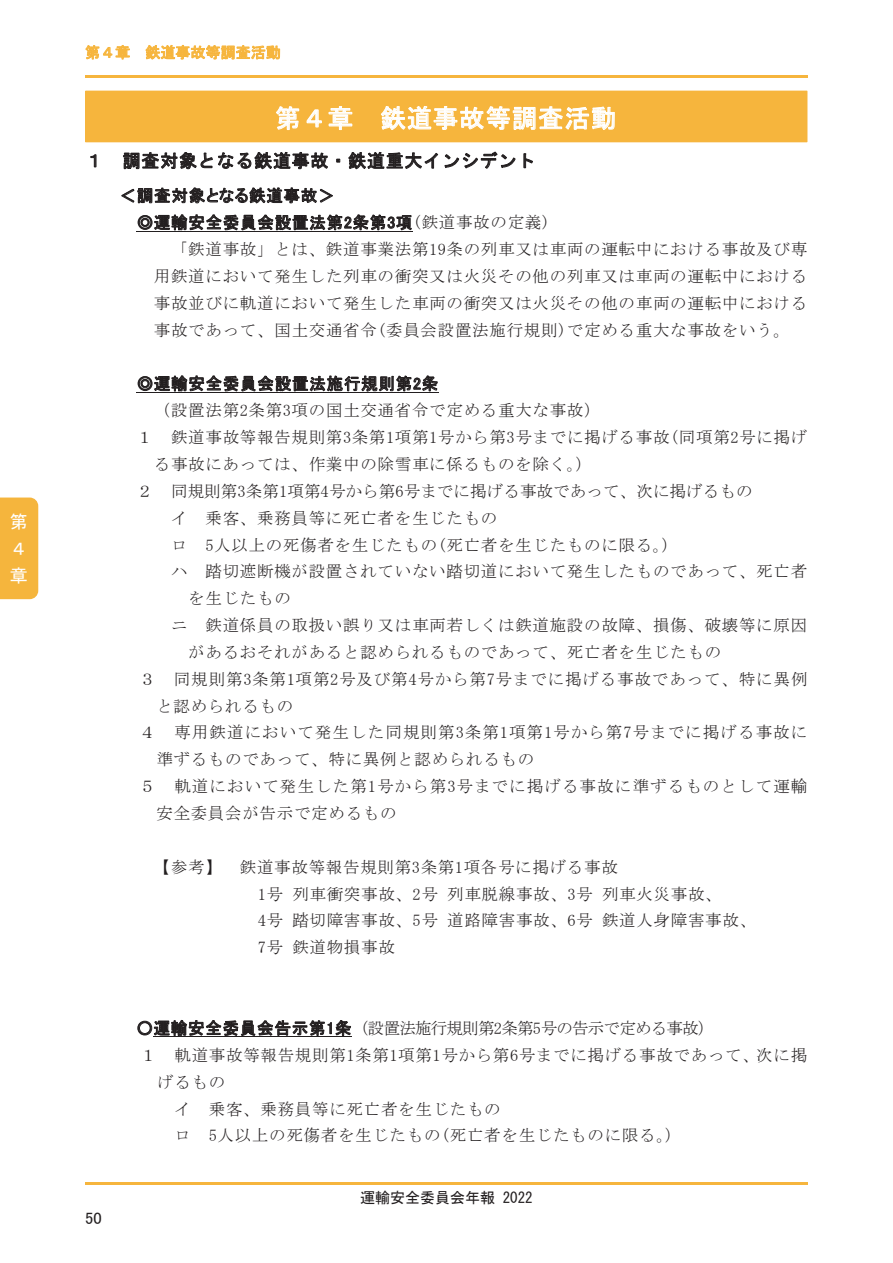
<style>
.page{position:relative;width:893px;height:1263px;background:#fff}
.page>*{position:absolute;margin:0;border:0;box-sizing:border-box;transform-origin:0 0}
.t1{font:25.5px "MS Gothic";letter-spacing:.035em;color:#fff}
.t2{font:18px "MS Gothic";letter-spacing:.045em;color:#231f20}
.t3{font:18px/27px "MS Gothic";color:#fff}
.t4{font:16.5px/26.8px "MS Mincho";letter-spacing:.045em;color:#231f20;text-align:justify}
.t5{font:16.5px "MS Mincho";letter-spacing:.065em;color:#231f20}
.t6{font:16.5px/26.8px "MS P Gothic";letter-spacing:.05em;color:#231f20}
.t7{font:16.5px "MS Mincho";letter-spacing:.01em;color:#231f20}
.t8{font:16.5px "MS Mincho";letter-spacing:-.045em;color:#231f20}
.t9{font:15px "MS Gothic";color:#231f20}
.t10{font:15px "MS Gothic";color:#f6b53d}
.s1{font-family:"MS Mincho"}
.s2{font-family:"MS P Gothic"}
</style>
<div class="page">
<hr style="left:85px;top:75px;width:723px;height:3px;background:#f6b53d">
<hr style="left:85px;top:1182px;width:723px;height:2px;background:#f6b53d">
<hr style="left:137px;top:231px;width:276px;height:1px;background:#231f20">
<hr style="left:137px;top:392px;width:302px;height:1px;background:#231f20">
<hr style="left:154px;top:1036px;width:198px;height:1px;background:#231f20">
<div style="left:86px;top:91px;width:721px;height:51px;background:#f6b53d"></div>
<div style="left:0;top:497px;width:38px;height:102px;background:#f5b53d"></div>
<p class="t3" style="left:10px;top:508px;width:19px">第<br>４章</p>
<p class="t10" style="left:85px;top:45px;width:197px">第４章 鉄道事故等調査活動</p>
<h1 class="t1" style="left:275px;top:105px;width:343px">第４章 鉄道事故等調査活動</h1>
<p class="t2" style="left:85px;top:152px;width:452px">１ 調査対象となる鉄道事故・鉄道重大インシデント</p>
<p class="t6" style="left:137px;top:182px;width:415px;text-indent:-17px">＜調査対象となる鉄道事故＞<br>◎運輸安全委員会設置法第2条第3項<span class="s1">(鉄道事故の定義)</span></p>
<p class="t4" style="left:154px;top:236px;width:655px;text-indent:17px">「鉄道事故」とは、鉄道事業法第19条の列車又は車両の運転中における事故及び専用鉄道において発生した列車の衝突又は火災その他の列車又は車両の運転中における事故並びに軌道において発生した車両の衝突又は火災その他の車両の運転中における事故であって、国土交通省令(委員会設置法施行規則)で定める重大な事故をいう。</p>
<p class="t6" style="left:137px;top:370px;width:303px">◎運輸安全委員会設置法施行規則第2条</p>
<p class="t4" style="left:154px;top:397px;width:448px">（設置法第2条第3項の国土交通省令で定める重大な事故）</p>
<p class="t4" style="left:137px;top:424px;width:672px">１ 鉄道事故等報告規則第3条第1項第1号から第3号までに掲げる事故(同項第2号に掲げ</p>
<p class="t4" style="left:154px;top:451px;width:440px">る事故にあっては、作業中の除雪車に係るものを除く。）</p>
<p class="t7" style="left:137px;top:483px;width:617px">２ 同規則第3条第1項第4号から第6号までに掲げる事故であって、次に掲げるもの</p>
<p class="t4" style="left:171px;top:504px;width:328px">イ 乗客、乗務員等に死亡者を生じたもの</p>
<p class="t4" style="left:171px;top:531px;width:508px">ロ 5人以上の死傷者を生じたもの(死亡者を生じたものに限る。）</p>
<p class="t4" style="left:171px;top:558px;width:638px">ハ 踏切遮断機が設置されていない踏切道において発生したものであって、死亡者</p>
<p class="t4" style="left:188px;top:585px;width:104px">を生じたもの</p>
<p class="t4" style="left:171px;top:612px;width:638px">ニ 鉄道係員の取扱い誤り又は車両若しくは鉄道施設の故障、損傷、破壊等に原因</p>
<p class="t4" style="left:188px;top:638px;width:534px">があるおそれがあると認められるものであって、死亡者を生じたもの</p>
<p class="t4" style="left:139px;top:665px;width:670px">３ 同規則第3条第1項第2号及び第4号から第7号までに掲げる事故であって、特に異例</p>
<p class="t4" style="left:156px;top:692px;width:138px">と認められるもの</p>
<p class="t5" style="left:139px;top:724px;width:670px">４ 専用鉄道において発生した同規則第3条第1項第1号から第7号までに掲げる事故に</p>
<p class="t4" style="left:156px;top:746px;width:379px">準ずるものであって、特に異例と認められるもの</p>
<p class="t5" style="left:139px;top:778px;width:670px">５ 軌道において発生した第1号から第3号までに掲げる事故に準ずるものとして運輸</p>
<p class="t4" style="left:156px;top:800px;width:242px">安全委員会が告示で定めるもの</p>
<p class="t4" style="left:258px;top:853px;width:500px;text-align:left;text-indent:-104px">【参考】 鉄道事故等報告規則第3条第1項各号に掲げる事故<br>1号 列車衝突事故、2号 列車脱線事故、3号 列車火災事故、<br>4号 踏切障害事故、5号 道路障害事故、6号 鉄道人身障害事故、<br>7号 鉄道物損事故</p>
<p class="t8" style="left:137px;top:1020px;width:579px"><span class="s2">○運輸安全委員会告示第1条</span>（設置法施行規則第2条第5号の告示で定める事故）</p>
<p class="t4" style="left:140px;top:1041px;width:669px">１ 軌道事故等報告規則第1条第1項第1号から第6号までに掲げる事故であって、次に掲</p>
<p class="t4" style="left:157px;top:1068px;width:70px">げるもの</p>
<p class="t4" style="left:175px;top:1095px;width:328px">イ 乗客、乗務員等に死亡者を生じたもの</p>
<p class="t4" style="left:175px;top:1122px;width:508px">ロ 5人以上の死傷者を生じたもの(死亡者を生じたものに限る。）</p>
<p class="t6" style="left:85px;top:1205px;width:18px">50</p>
<p class="t9" style="left:360px;top:1190px;width:174px">運輸安全委員会年報 2022</p>
</div>
